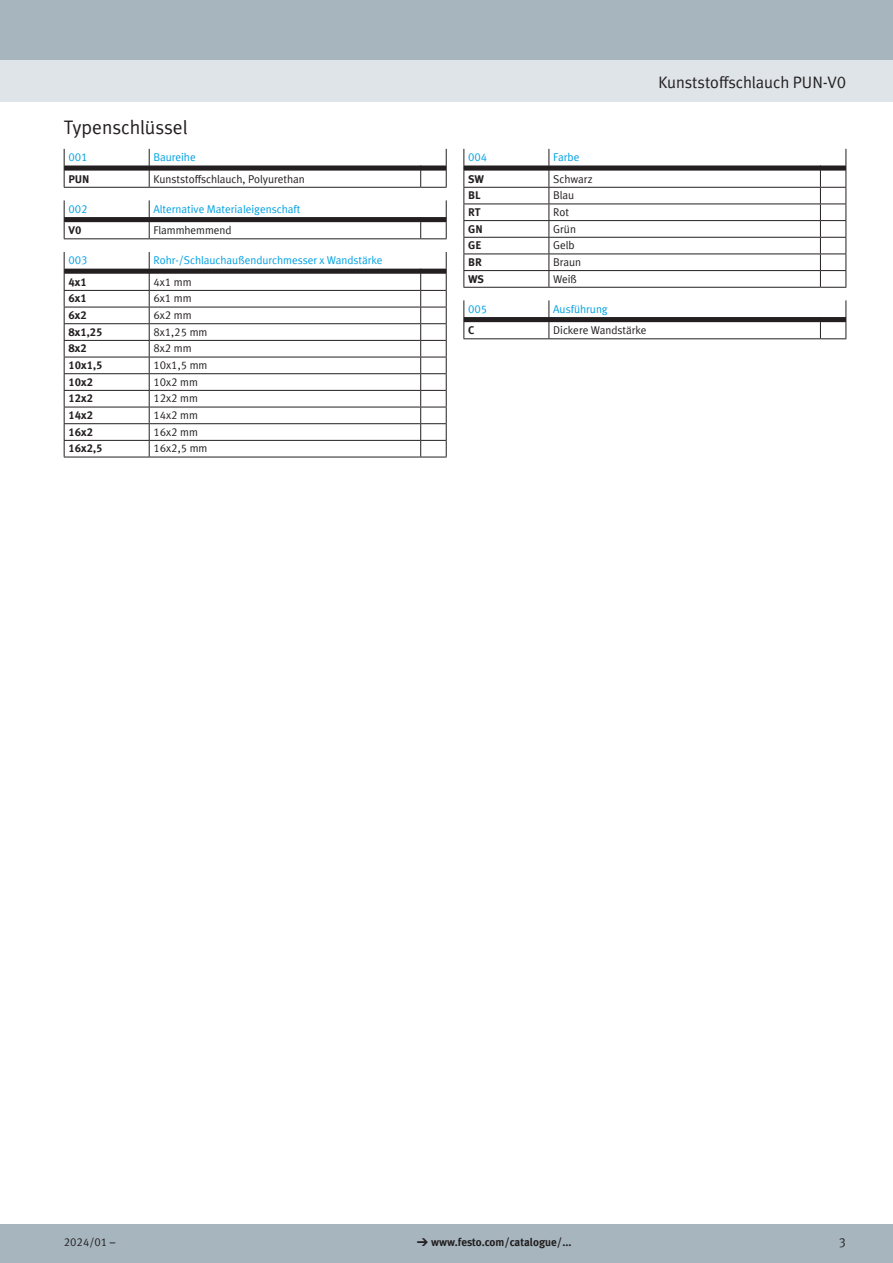
<style>
.page{position:relative;width:893px;height:1263px;background:#fff}
.page>*{position:absolute;margin:0;border:0;box-sizing:border-box;transform-origin:0 0}
.t1{font:19.5px "Festo";color:#231f20}
.t2{font:16.5px "Festo";letter-spacing:-.005em;color:#231f20}
.t3{font:12.75px "Festo";color:#231f20}
.FES_tab_regular{font:11.25px "Festo";color:#231f20}
.FES_tab_head_2{font:11.25px "Festo";color:#00a1e3}
.FES_type_code{font:700 11.25px "Festo";color:#231f20}
.s1{font-family:"Meto Pict 182";font-weight:400}
</style>
<div class="page">
<div style="left:0;top:1225px;width:893px;height:38px;background:#a7b6be"></div>
<div style="left:0;top:60px;width:893px;height:42px;background:#dfe4e8"></div>
<div style="left:0;top:0;width:893px;height:60px;background:#a7b6be"></div>
<svg style="left:64px;top:149px;width:383px;height:39px"></svg>
<svg style="left:64px;top:200px;width:383px;height:39px"></svg>
<svg style="left:64px;top:252px;width:383px;height:206px"></svg>
<svg style="left:463px;top:149px;width:384px;height:139px"></svg>
<svg style="left:463px;top:300px;width:384px;height:39px"></svg>
<h1 class="t1" style="left:64px;top:112px;width:125px">Typenschlüssel</h1>
<p class="FES_tab_head_2" style="left:68px;top:149px;width:21px">001</p>
<p class="FES_tab_head_2" style="left:153px;top:149px;width:44px">Baureihe</p>
<p class="FES_type_code" style="left:68px;top:170px;width:23px">PUN</p>
<p class="FES_tab_regular" style="left:153px;top:170px;width:153px">Kunststoffschlauch, Polyurethan</p>
<p class="FES_tab_head_2" style="left:68px;top:200px;width:21px">002</p>
<p class="FES_tab_head_2" style="left:153px;top:200px;width:148px">Alternative Materialeigenschaft</p>
<p class="FES_type_code" style="left:68px;top:221px;width:15px">V0</p>
<p class="FES_tab_regular" style="left:153px;top:222px;width:80px">Flammhemmend</p>
<p class="FES_tab_head_2" style="left:68px;top:252px;width:21px">003</p>
<p class="FES_tab_head_2" style="left:153px;top:252px;width:231px">Rohr-/Schlauchaußendurchmesser x Wandstärke</p>
<p class="FES_type_code" style="left:68px;top:273px;width:20px">4x1</p>
<p class="FES_tab_regular" style="left:153px;top:273px;width:40px">4x1 mm</p>
<p class="FES_type_code" style="left:68px;top:290px;width:20px">6x1</p>
<p class="FES_tab_regular" style="left:153px;top:290px;width:40px">6x1 mm</p>
<p class="FES_type_code" style="left:68px;top:306px;width:20px">6x2</p>
<p class="FES_tab_regular" style="left:153px;top:307px;width:40px">6x2 mm</p>
<p class="FES_type_code" style="left:68px;top:323px;width:36px">8x1,25</p>
<p class="FES_tab_regular" style="left:153px;top:323px;width:55px">8x1,25 mm</p>
<p class="FES_type_code" style="left:68px;top:340px;width:20px">8x2</p>
<p class="FES_tab_regular" style="left:153px;top:340px;width:40px">8x2 mm</p>
<p class="FES_type_code" style="left:68px;top:356px;width:36px">10x1,5</p>
<p class="FES_tab_regular" style="left:153px;top:357px;width:55px">10x1,5 mm</p>
<p class="FES_type_code" style="left:68px;top:373px;width:26px">10x2</p>
<p class="FES_tab_regular" style="left:153px;top:373px;width:46px">10x2 mm</p>
<p class="FES_type_code" style="left:68px;top:390px;width:26px">12x2</p>
<p class="FES_tab_regular" style="left:153px;top:390px;width:46px">12x2 mm</p>
<p class="FES_type_code" style="left:68px;top:406px;width:26px">14x2</p>
<p class="FES_tab_regular" style="left:153px;top:407px;width:46px">14x2 mm</p>
<p class="FES_type_code" style="left:68px;top:423px;width:26px">16x2</p>
<p class="FES_tab_regular" style="left:153px;top:423px;width:46px">16x2 mm</p>
<p class="FES_type_code" style="left:68px;top:440px;width:36px">16x2,5</p>
<p class="FES_tab_regular" style="left:153px;top:440px;width:55px">16x2,5 mm</p>
<h2 class="t2" style="left:658px;top:70px;width:189px">Kunststoffschlauch PUN-V0</h2>
<p class="FES_tab_head_2" style="left:468px;top:149px;width:21px">004</p>
<p class="FES_tab_head_2" style="left:553px;top:149px;width:28px">Farbe</p>
<p class="FES_type_code" style="left:468px;top:170px;width:18px">SW</p>
<p class="FES_tab_regular" style="left:553px;top:170px;width:41px">Schwarz</p>
<p class="FES_type_code" style="left:468px;top:187px;width:14px">BL</p>
<p class="FES_tab_regular" style="left:553px;top:187px;width:23px">Blau</p>
<p class="FES_type_code" style="left:468px;top:203px;width:14px">RT</p>
<p class="FES_tab_regular" style="left:553px;top:203px;width:17px">Rot</p>
<p class="FES_type_code" style="left:468px;top:220px;width:16px">GN</p>
<p class="FES_tab_regular" style="left:553px;top:220px;width:24px">Grün</p>
<p class="FES_type_code" style="left:468px;top:237px;width:15px">GE</p>
<p class="FES_tab_regular" style="left:553px;top:237px;width:23px">Gelb</p>
<p class="FES_type_code" style="left:468px;top:253px;width:15px">BR</p>
<p class="FES_tab_regular" style="left:553px;top:253px;width:30px">Braun</p>
<p class="FES_type_code" style="left:468px;top:270px;width:18px">WS</p>
<p class="FES_tab_regular" style="left:553px;top:270px;width:25px">Weiß</p>
<p class="FES_tab_head_2" style="left:468px;top:300px;width:21px">005</p>
<p class="FES_tab_head_2" style="left:553px;top:300px;width:56px">Ausführung</p>
<p class="FES_type_code" style="left:468px;top:321px;width:8px">C</p>
<p class="FES_tab_regular" style="left:553px;top:322px;width:95px">Dickere Wandstärke</p>
<p class="FES_tab_regular" style="left:64px;top:1234px;width:53px">2024/01 –</p>
<p class="FES_type_code" style="left:417px;top:1234px;width:156px"><span class="s1">d</span> www.festo.com/catalogue/...</p>
<p class="t3" style="left:839px;top:1233px;width:9px">3</p>
</div>
